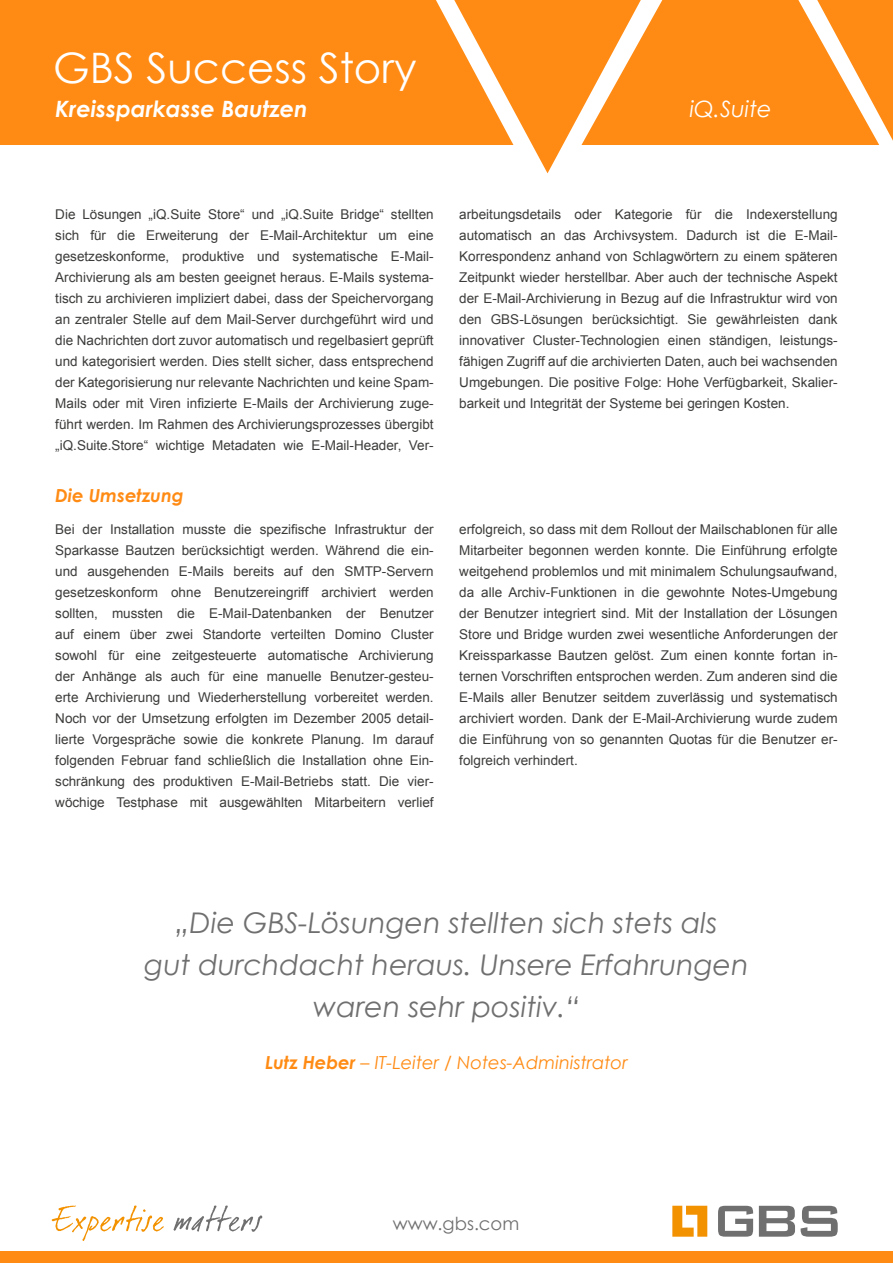
<style>
.page{position:relative;width:893px;height:1263px;background:#fff}
.page>*{position:absolute;margin:0;border:0;box-sizing:border-box;transform-origin:0 0}
.t1{font:42px "Century Gothic";color:#fff}
.t2{font:italic 28.5px/42px "Century Gothic";color:#706f6f;text-align:center}
.t3{font:italic 700 22.5px "Century Gothic";color:#fff}
.t4{font:italic 22.5px "Century Gothic";color:#fff}
.t5{font:italic 18px "Century Gothic";color:#ff8b14}
.t6{font:italic 700 18px "Century Gothic";color:#ff8b14}
.t7{font:18px "Century Gothic";color:#706f6f}
.t8{font:13.5px/21px "Arial";color:#3c3c3b;text-align:justify}
.s1{font-weight:700}
.s2{font-style:normal}
</style>
<div class="page">
<div style="left:0;top:0;width:442px;height:145px;background:#ff8b14"></div>
<svg style="left:442px;top:0;width:451px;height:173px"></svg>
<svg style="left:52px;top:1205px;width:112px;height:36px"></svg>
<svg style="left:173px;top:1205px;width:89px;height:27px"></svg>
<div style="left:0;top:1251px;width:893px;height:12px;background:#ff8b14"></div>
<svg style="left:672px;top:1206px;width:35px;height:31px"></svg>
<svg style="left:718px;top:1206px;width:35px;height:30px"></svg>
<svg style="left:759px;top:1206px;width:36px;height:31px"></svg>
<svg style="left:801px;top:1206px;width:37px;height:31px"></svg>
<h1 class="t1" style="left:53px;top:39px;width:365px">GBS Success Story</h1>
<h3 class="t3" style="left:55px;top:92px;width:254px">Kreissparkasse Bautzen</h3>
<h3 class="t4" style="left:690px;top:93px;width:83px">iQ.Suite</h3>
<p class="t8" style="left:55px;top:204px;width:380px">Die Lösungen „iQ.Suite Store“ und „iQ.Suite Bridge“ stellten sich für die Erweiterung der E-Mail-Architektur um eine gesetzeskonforme, produktive und systematische E-Mail-Archivierung als am besten geeignet heraus. E-Mails systema&shy;tisch zu archivieren impliziert dabei, dass der Speichervorgang an zentraler Stelle auf dem Mail-Server durchgeführt wird und die Nachrichten dort zuvor automatisch und regelbasiert geprüft und kategorisiert werden. Dies stellt sicher, dass entsprechend der Kategorisierung nur relevante Nachrichten und keine Spam-Mails oder mit Viren infizierte E-Mails der Archivierung zuge&shy;führt werden. Im Rahmen des Archivierungsprozesses übergibt „iQ.Suite.Store“ wichtige Metadaten wie E-Mail-Header, Ver-</p>
<h3 class="t6" style="left:55px;top:482px;width:130px">Die Umsetzung</h3>
<p class="t8" style="left:55px;top:519px;width:380px">Bei der Installation musste die spezifische Infrastruktur der Sparkasse Bautzen berücksichtigt werden. Während die ein&shy;und ausgehenden E-Mails bereits auf den SMTP-Servern gesetzeskonform ohne Benutzereingriff archiviert werden sollten, mussten die E-Mail-Datenbanken der Benutzer auf einem über zwei Standorte verteilten Domino Cluster sowohl für eine zeitgesteuerte automatische Archivierung der Anhänge als auch für eine manuelle Benutzer-gesteu&shy;erte Archivierung und Wiederherstellung vorbereitet werden.<br>Noch vor der Umsetzung erfolgten im Dezember 2005 detail&shy;lierte Vorgespräche sowie die konkrete Planung. Im darauf folgenden Februar fand schließlich die Installation ohne Ein&shy;schränkung des produktiven E-Mail-Betriebs statt. Die vier&shy;wöchige Testphase mit ausgewählten Mitarbeitern verlief</p>
<p class="t8" style="left:459px;top:204px;width:380px">arbeitungsdetails oder Kategorie für die Indexerstellung automatisch an das Archivsystem. Dadurch ist die E-Mail-Korrespondenz anhand von Schlagwörtern zu einem späteren Zeitpunkt wieder herstellbar. Aber auch der technische Aspekt der E-Mail-Archivierung in Bezug auf die Infrastruktur wird von den GBS-Lösungen berücksichtigt. Sie gewährleisten dank innovativer Cluster-Technologien einen ständigen, leistungs&shy;fähigen Zugriff auf die archivierten Daten, auch bei wachsenden Umgebungen. Die positive Folge: Hohe Verfügbarkeit, Skalier&shy;barkeit und Integrität der Systeme bei geringen Kosten.</p>
<p class="t8" style="left:459px;top:519px;width:380px">erfolgreich, so dass mit dem Rollout der Mailschablonen für alle Mitarbeiter begonnen werden konnte. Die Einführung erfolgte weitgehend problemlos und mit minimalem Schulungsaufwand, da alle Archiv-Funktionen in die gewohnte Notes-Umgebung der Benutzer integriert sind. Mit der Installation der Lösungen Store und Bridge wurden zwei wesentliche Anforderungen der Kreissparkasse Bautzen gelöst. Zum einen konnte fortan in&shy;ternen Vorschriften entsprochen werden. Zum anderen sind die E-Mails aller Benutzer seitdem zuverlässig und systematisch archiviert worden. Dank der E-Mail-Archivierung wurde zudem die Einführung von so genannten Quotas für die Benutzer er&shy;folgreich verhindert.</p>
<h2 class="t2" style="left:144px;top:901px;width:606px">„Die GBS-Lösungen stellten sich stets als<br>gut durchdacht heraus. Unsere Erfahrungen waren sehr positiv.“</h2>
<h3 class="t5" style="left:265px;top:1050px;width:364px"><span class="s1">Lutz Heber</span> <span class="s2">–</span> IT-Leiter / Notes-Administrator</h3>
<h3 class="t7" style="left:393px;top:1210px;width:128px">www.gbs.com</h3>
</div>
